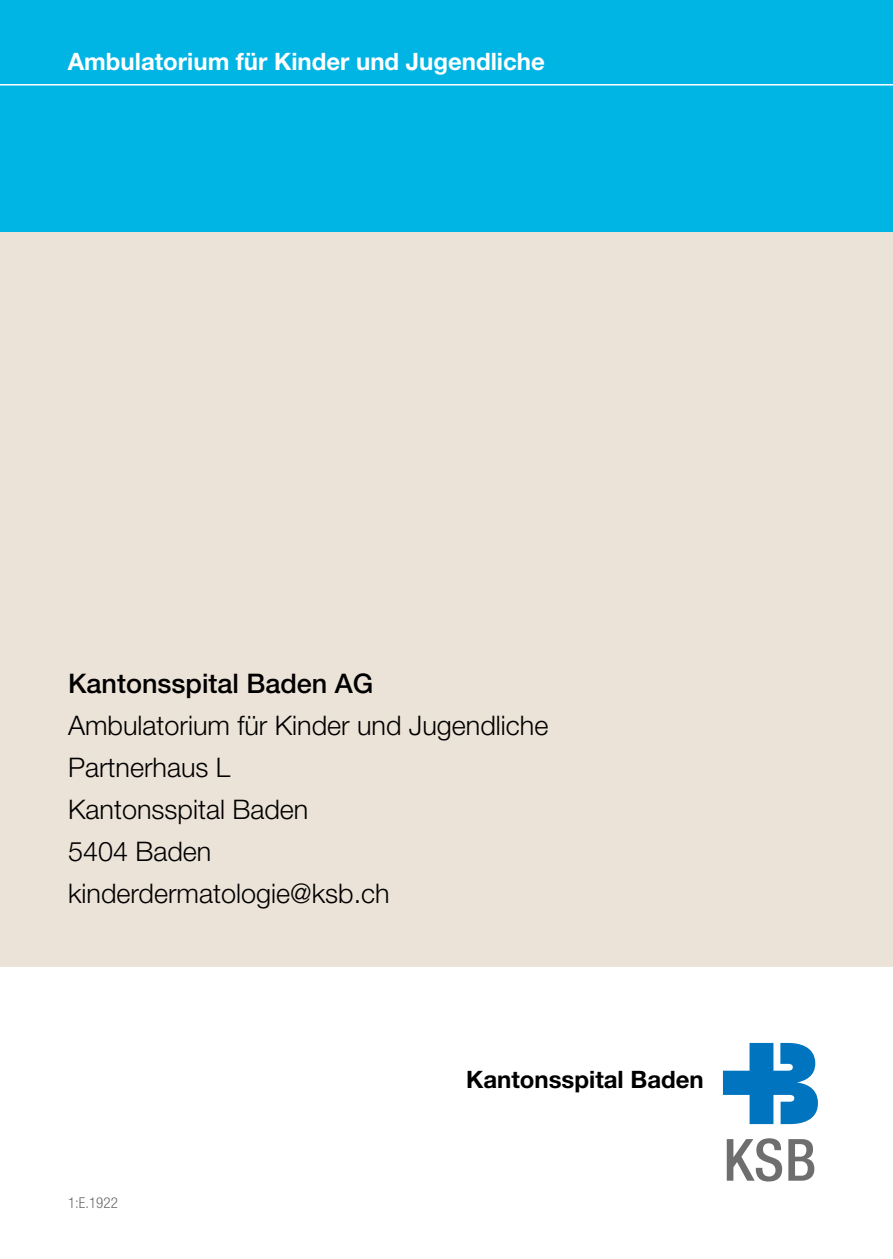
<style>
.page{position:relative;width:893px;height:1259px;background:#fff}
.page>*{position:absolute;margin:0;border:0;box-sizing:border-box;transform-origin:0 0}
.t1{font:300 27px "Helvetica Neue LT Std";color:#000}
.UT2{font:500 27px "Helvetica Neue LT Std";color:#000}
.Organisationseinheit{font:700 24px "Helvetica Neue LT Std";color:#fff}
.t2{font:700 24px "Helvetica Neue LT Std";color:#000}
.Norm{font:300 condensed 15px "Helvetica Neue LT Std";color:#6e6e6e}
</style>
<div class="page">
<div style="left:0;top:231px;width:893px;height:735px;background:#ece3d8"></div>
<svg style="left:723px;top:1043px;width:95px;height:81px"></svg>
<svg style="left:727px;top:1138px;width:55px;height:43px"></svg>
<svg style="left:788px;top:1139px;width:26px;height:41px"></svg>
<div style="left:0;top:0;width:893px;height:231px;background:#00b4e4"></div>
<hr style="left:0;top:84px;width:893px;height:2px;background:#fff">
<p class="Organisationseinheit" style="left:68px;top:46px;width:479px">Ambulatorium für Kinder und Jugendliche</p>
<p class="UT2" style="left:68px;top:667px;width:307px">Kantonsspital Baden AG</p>
<p class="t1" style="left:68px;top:709px;width:482px">Ambulatorium für Kinder und Jugendliche</p>
<p class="t1" style="left:68px;top:751px;width:164px">Partnerhaus L</p>
<p class="t1" style="left:68px;top:793px;width:242px">Kantonsspital Baden</p>
<p class="t1" style="left:68px;top:835px;width:145px">5404 Baden</p>
<p class="t1" style="left:68px;top:877px;width:323px">kinderdermatologie@ksb.ch</p>
<p class="Norm" style="left:68px;top:1194px;width:51px">1:E.1922</p>
<p class="t2" style="left:466px;top:1065px;width:239px">Kantonsspital Baden</p>
</div>
